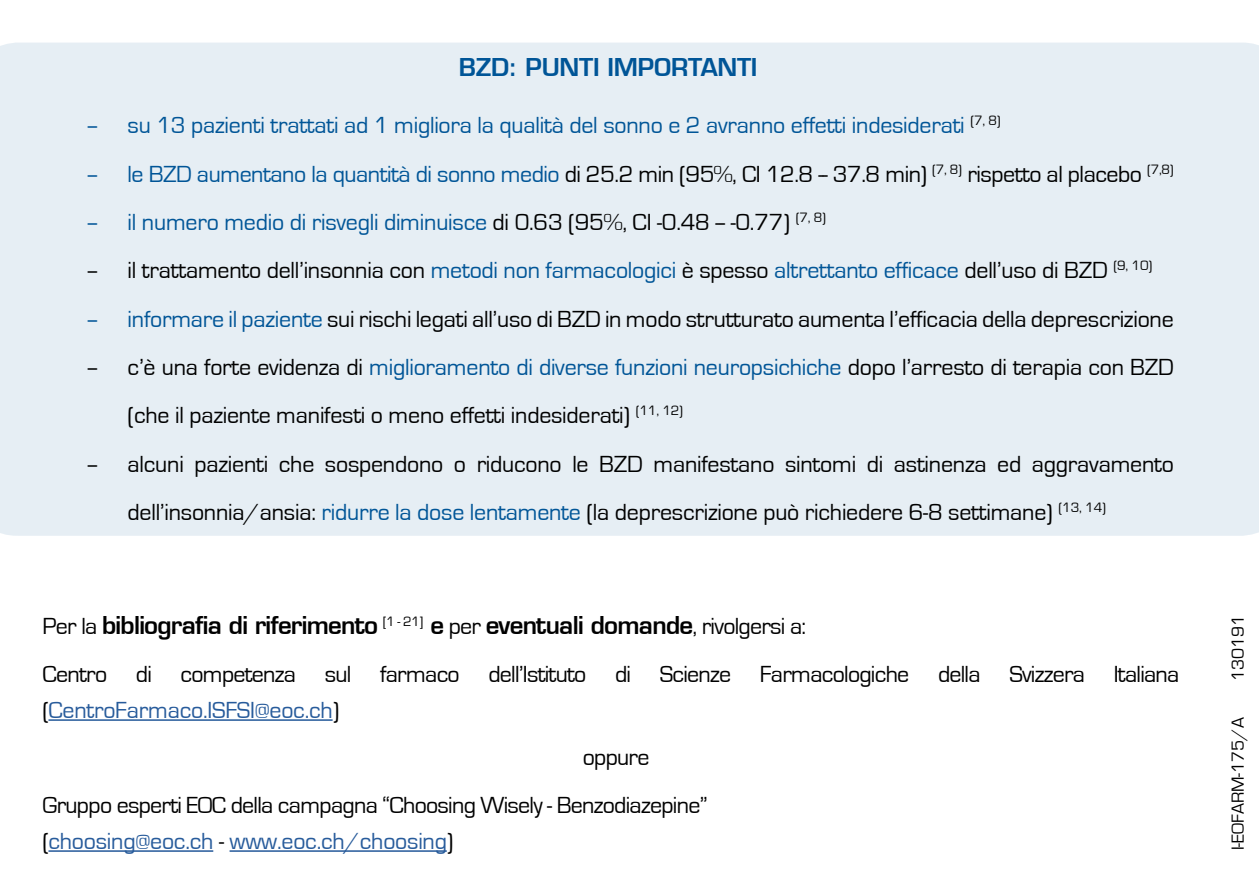
<style>
.page{position:relative;width:1259px;height:893px;background:#fff}
.page>*{position:absolute;margin:0;border:0;box-sizing:border-box;transform-origin:0 0}
.t1{font:24px/48.3px "Eurostile";letter-spacing:-.01em;color:#000}
.t2{font:24px/47.4px "Eurostile";letter-spacing:-.03em;color:#000}
.t3{font:24px "Eurostile";letter-spacing:-.01em;color:#005597}
.t4{font:24px "Eurostile";letter-spacing:-.01em;color:#275b9b}
.t5{font:600 24px "Eurostile";letter-spacing:-.01em;color:#005597}
.t6{font:18px "Eurostile";color:#000}
.s1{color:#005597}
.s2{color:#000}
.s3{font-weight:600}
</style>
<div class="page">
<div style="left:0;top:43px;width:1259px;height:493px;background:#e6eef4"></div>
<hr style="left:48px;top:719px;width:285px;height:2px;background:#275b9b">
<hr style="left:48px;top:850px;width:165px;height:2px;background:#275b9b">
<hr style="left:229px;top:850px;width:218px;height:2px;background:#275b9b">
<p class="t5" style="left:459px;top:53px;width:300px">BZD: PUNTI IMPORTANTI</p>
<p class="t3" style="left:85px;top:112px;width:917px">– su 13 pazienti trattati ad 1 migliora la qualità del sonno e 2 avranno effetti indesiderati <sup>(7,</sup> <sup>8)</sup></p>
<p class="t1" style="left:85px;top:150px;width:1090px"><span class="s1">– le BZD aumentano la quantità di sonno medio</span> di 25.2 min (95%, CI 12.8 -- 37.8 min) <sup>(7,</sup> <sup>8)</sup> rispetto al placebo <sup>(7,8)</sup></p>
<p class="t3" style="left:85px;top:209px;width:742px">– il numero medio di risvegli diminuisce <span class="s2">di 0.63 (95%, CI -0.48 -- -0.77)</span> <sup>(7,</sup> <sup>8)</sup></p>
<p class="t1" style="left:85px;top:247px;width:1068px">– il trattamento dell’insonnia con <span class="s1">metodi non farmacologici</span> è spesso <span class="s1">altrettanto efficace</span> dell’uso di BZD <sup>(9,</sup> <sup>10)</sup></p>
<p class="t1" style="left:85px;top:295px;width:1090px"><span class="s1">– informare il paziente</span> sui rischi legati all’uso di BZD in modo strutturato aumenta l’efficacia della deprescrizione</p>
<p class="t1" style="left:128px;top:343px;width:1047px;text-indent:-43px">– c’è una forte evidenza di <span class="s1">miglioramento di diverse funzioni neuropsichiche</span> dopo l’arresto di terapia con BZD (che il paziente manifesti o meno effetti indesiderati) <sup>(11,</sup> <sup>12)</sup></p>
<p class="t1" style="left:128px;top:440px;width:1048px;text-indent:-43px">– alcuni pazienti che sospendono o riducono le BZD manifestano sintomi di astinenza ed aggravamento dell’insonnia/ansia: <span class="s1">ridurre la dose lentamente</span> (la deprescrizione può richiedere 6-8 settimane) <sup>(13,</sup> <sup>14)</sup></p>
<p class="t2" style="left:43px;top:603px;width:1138px">Per la <span class="s3">bibliografia di riferimento</span> <sup>[1</sup> <sup>-</sup> <sup>21]</sup> <span class="s3">e</span> per <span class="s3">eventuali domande</span>, rivolgersi a:<br>Centro di competenza sul farmaco dell’Istituto di Scienze Farmacologiche della Svizzera Italiana</p>
<p class="t4" style="left:43px;top:697px;width:298px"><span class="s2">(</span>CentroFarmaco.ISFSI@eoc.ch<span class="s2">)</span></p>
<p class="t2" style="left:43px;top:734px;width:666px;text-indent:540px">oppure<br>Gruppo esperti EOC della campagna “Choosing Wisely - Benzodiazepine”</p>
<p class="t4" style="left:43px;top:828px;width:412px"><span class="s2">(</span>choosing@eoc.ch <span class="s2">-</span> www.eoc.ch/choosing<span class="s2">)</span></p>
<p class="t6" style="left:1228px;top:681px;width:68px;rotate:-90deg">130191</p>
<p class="t6" style="left:1228px;top:850px;width:135px;rotate:-90deg">I-EOFARM-175/A</p>
</div>
